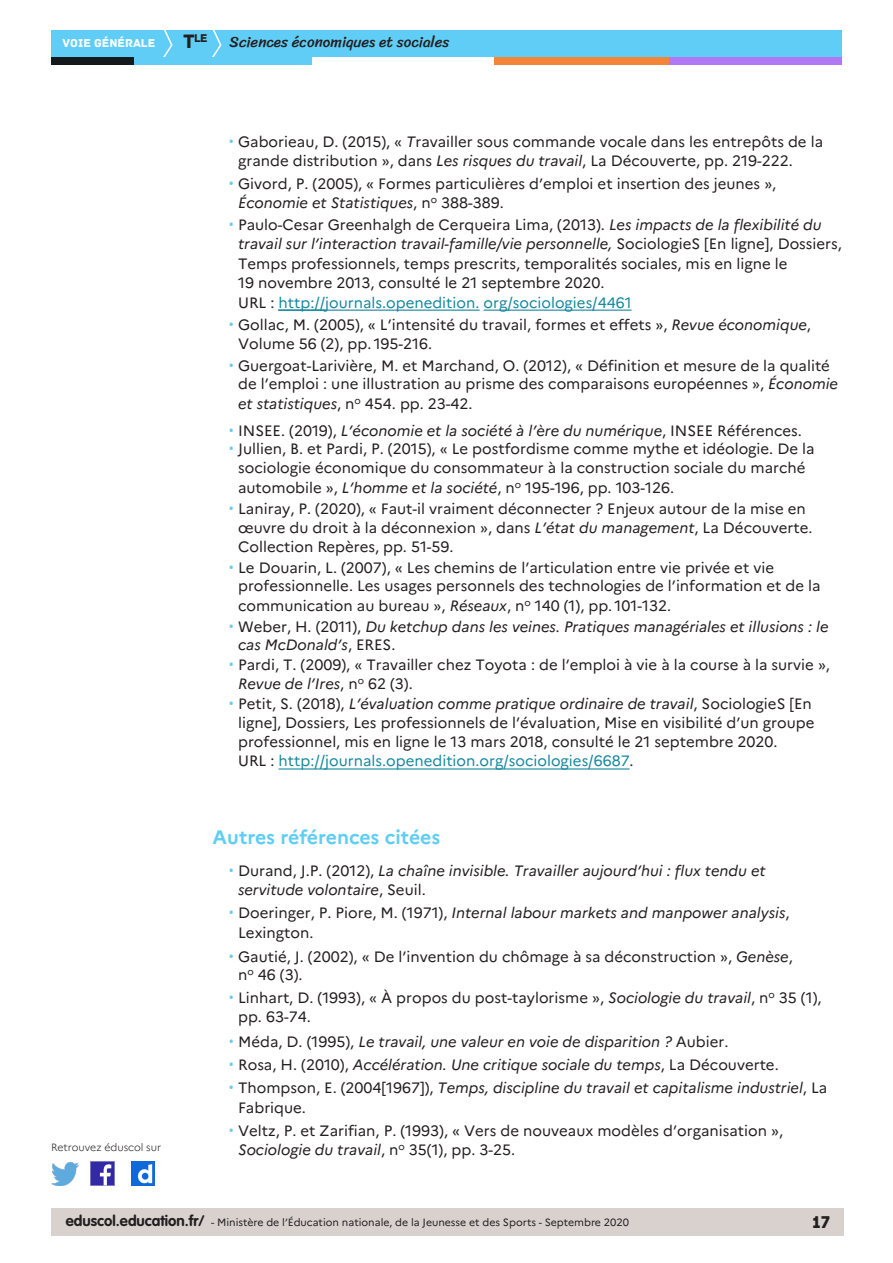
<style>
.page{position:relative;width:893px;height:1263px;background:#fff}
.page>*{position:absolute;margin:0;border:0;box-sizing:border-box;transform-origin:0 0}
._03_titre_2{font:700 19.5px "Marianne";letter-spacing:-.005em;color:#5fcdf5}
.t1{font:18px "Archive";color:#231f20}
.t2{font:15px/19.2px "Marianne";color:#231f20}
.t3{font:italic 15px/19.5px "Marianne";color:#231f20}
.t4{font:15px "Sriracha";color:#231f20}
.t5{font:12px "Archive";color:#fff}
.t6{font:11.85px "Archive";color:#231f20}
.t7{font:10.5px "Marianne";color:#231f20}
.t8{font:300 10.5px "Marianne";color:#231f20}
.s1{font-size:20.4px}
.s2{font-family:"Roboto";color:#5fcdf5}
.s3{font-style:italic}
.s4{color:#16879f}
.s5{font-family:"Roboto";font-style:normal;color:#5fcdf5}
.s6{font-style:normal}
.s7{font-family:"VAG Rounded Std";font-weight:700;font-size:15px}
</style>
<div class="page">
<div style="left:51px;top:1209px;width:792px;height:27px;background:#d8d1ce"></div>
<div style="left:51px;top:30px;width:791px;height:27px;background:#5fcdf5"></div>
<svg style="left:163px;top:30px;width:10px;height:27px"></svg>
<svg style="left:212px;top:30px;width:10px;height:27px"></svg>
<div style="left:133px;top:57px;width:179px;height:8px;background:#5fcdf5"></div>
<div style="left:51px;top:57px;width:82px;height:8px;background:#141a1c"></div>
<div style="left:667px;top:57px;width:175px;height:8px;background:#b078f2"></div>
<div style="left:494px;top:57px;width:175px;height:8px;background:#f48437"></div>
<img style="left:91px;top:1162px;width:23px;height:23px">
<img style="left:51px;top:1163px;width:28px;height:22px">
<img style="left:132px;top:1162px;width:22px;height:23px">
<hr style="left:278px;top:310px;width:48px;height:1px;background:#16879f">
<hr style="left:325px;top:310px;width:155px;height:1px;background:#16879f">
<hr style="left:484px;top:310px;width:148px;height:1px;background:#16879f">
<hr style="left:279px;top:768px;width:351px;height:1px;background:#16879f">
<p class="t6" style="left:183px;top:31px;width:26px"><span class="s1">T</span>le</p>
<p class="t5" style="left:63px;top:36px;width:94px">VOIE GÉNÉRALE</p>
<p class="t4" style="left:230px;top:33px;width:221px">Sciences économiques et sociales</p>
<p class="t8" style="left:51px;top:1141px;width:112px">Retrouvez éduscol sur</p>
<p class="t2" style="left:238px;top:133px;width:586px;line-height:18.3px;text-indent:-9px"><span class="s2">•</span> Gaborieau, D. (2015), « <span class="s3">T</span>ravailler sous commande vocale dans les entrepôts de la grande distribution », dans <span class="s3">Les risques du travail</span>, La Découverte, pp. 219-222.</p>
<p class="t2" style="left:238px;top:175px;width:540px;line-height:18.3px;text-indent:-9px"><span class="s2">•</span> Givord, P. (2005), « Formes particulières d’emploi et insertion des jeunes »,<br><span class="s3">Économie et Statistiques</span>, n<sup>o</sup> 388-389.</p>
<p class="t2" style="left:238px;top:215px;width:605px;text-indent:-9px"><span class="s2">•</span> Paulo-Cesar Greenhalgh de Cerqueira Lima, (2013). <span class="s3">Les impacts de la flexibilité du travail sur l’interaction travail-famille/vie personnelle,</span> SociologieS [En ligne], Dossiers, Temps professionnels, temps prescrits, temporalités sociales, mis en ligne le<br>19 novembre 2013, consulté le 21 septembre 2020.<br>URL : <span class="s4">http://journals.openedition. org/sociologies/4461</span></p>
<p class="t2" style="left:238px;top:316px;width:574px;line-height:18.3px;text-indent:-9px"><span class="s2">•</span> Gollac, M. (2005), « L’intensité du travail, formes et effets », <span class="s3">Revue économique</span>,<br>Volume 56 (2), pp. 195-216.</p>
<p class="t2" style="left:238px;top:356px;width:601px;text-indent:-9px"><span class="s2">•</span> Guergoat-Larivière, M. et Marchand, O. (2012), « Définition et mesure de la qualité de l’emploi : une illustration au prisme des comparaisons européennes », <span class="s3">Économie et statistiques</span>, n<sup>o</sup> 454. pp. 23-42.</p>
<p class="t3" style="left:229px;top:421px;width:574px"><span class="s5">•</span> <span class="s6">INSEE. (2019),</span> L’économie et la société à l’ère du numérique<span class="s6">, INSEE Références.</span></p>
<p class="t2" style="left:238px;top:439px;width:578px;text-indent:-9px"><span class="s2">•</span> Jullien, B. et Pardi, P. (2015), « Le postfordisme comme mythe et idéologie. De la sociologie économique du consommateur à la construction sociale du marché automobile », <span class="s3">L’homme et la société</span>, n<sup>o</sup> 195-196, pp. 103-126.</p>
<p class="t2" style="left:238px;top:499px;width:576px;text-indent:-9px"><span class="s2">•</span> Laniray, P. (2020), « Faut-il vraiment déconnecter ? Enjeux autour de la mise en œuvre du droit à la déconnexion », dans <span class="s3">L’état du management</span>, La Découverte.<br>Collection Repères, pp. 51-59.</p>
<p class="t2" style="left:238px;top:558px;width:584px;text-indent:-9px"><span class="s2">•</span> Le Douarin, L. (2007), « Les chemins de l’articulation entre vie privée et vie professionnelle. Les usages personnels des technologies de l’information et de la communication au bureau », <span class="s3">Réseaux</span>, n<sup>o</sup> 140 (1), pp. 101-132.</p>
<p class="t3" style="left:238px;top:617px;width:592px;line-height:18.3px;text-indent:-9px"><span class="s5">•</span> <span class="s6">Weber, H. (2011),</span> Du ketchup dans les veines. Pratiques managériales et illusions : le cas McDonald’s<span class="s6">, ERES.</span></p>
<p class="t2" style="left:238px;top:656px;width:593px;line-height:18.3px;text-indent:-9px"><span class="s2">•</span> Pardi, T. (2009), « Travailler chez Toyota : de l’emploi à vie à la course à la survie »,<br><span class="s3">Revue de l’Ires</span>, n<sup>o</sup> 62 (3).</p>
<p class="t2" style="left:238px;top:693px;width:578px;text-indent:-9px"><span class="s2">•</span> Petit, S. (2018), <span class="s3">L’évaluation comme pratique ordinaire de travail</span>, SociologieS [En ligne], Dossiers, Les professionnels de l’évaluation, Mise en visibilité d’un groupe professionnel, mis en ligne le 13 mars 2018, consulté le 21 septembre 2020.<br>URL : <span class="s4">http://journals.openedition.org/sociologies/6687</span>.</p>
<p class="_03_titre_2" style="left:213px;top:825px;width:229px">Autres références citées</p>
<p class="t3" style="left:238px;top:861px;width:529px;line-height:18.9px;text-indent:-9px"><span class="s5">•</span> <span class="s6">Durand, J.P. (2012),</span> La chaîne invisible. Travailler aujourd’hui : flux tendu et servitude volontaire<span class="s6">, Seuil.</span></p>
<p class="t3" style="left:238px;top:903px;width:553px;text-indent:-9px"><span class="s5">•</span> <span class="s6">Doeringer, P. Piore, M. (1971),</span> Internal labour markets and manpower analysis<span class="s6">,<br>Lexington.</span></p>
<p class="t2" style="left:238px;top:947px;width:556px;line-height:18px;text-indent:-9px"><span class="s2">•</span> Gautié, J. (2002), « De l’invention du chômage à sa déconstruction », <span class="s3">Genèse</span>, n<sup>o</sup> 46 (3).</p>
<p class="t2" style="left:238px;top:987px;width:585px;text-indent:-9px"><span class="s2">•</span> Linhart, D. (1993), « À propos du post-taylorisme », <span class="s3">Sociologie du travail</span>, n<sup>o</sup> 35 (1), pp. 63-74.</p>
<p class="t3" style="left:229px;top:1031px;width:501px"><span class="s5">•</span> <span class="s6">Méda, D. (1995),</span> Le travail, une valeur en voie de disparition ? <span class="s6">Aubier.</span></p>
<p class="t3" style="left:229px;top:1055px;width:551px"><span class="s5">•</span> <span class="s6">Rosa, H. (2010),</span> Accélération. Une critique sociale du temps<span class="s6">, La Découverte.</span></p>
<p class="t3" style="left:238px;top:1078px;width:591px;text-indent:-9px"><span class="s5">•</span> <span class="s6">Thompson, E. (2004[1967]),</span> Temps, discipline du travail et capitalisme industriel<span class="s6">, La<br>Fabrique.</span></p>
<p class="t2" style="left:238px;top:1121px;width:546px;text-indent:-9px"><span class="s2">•</span> Veltz, P. et Zarifian, P. (1993), « Vers de nouveaux modèles d’organisation »,<br><span class="s3">Sociologie du travail</span>, n<sup>o</sup> 35(1), pp. 3-25.</p>
<p class="t7" style="left:66px;top:1216px;width:565px"><span class="s7">eduscol.education.fr/</span> - Ministère de l’Éducation nationale, de la Jeunesse et des Sports - Septembre 2020</p>
<p class="t1" style="left:812px;top:1211px;width:19px">17</p>
</div>
